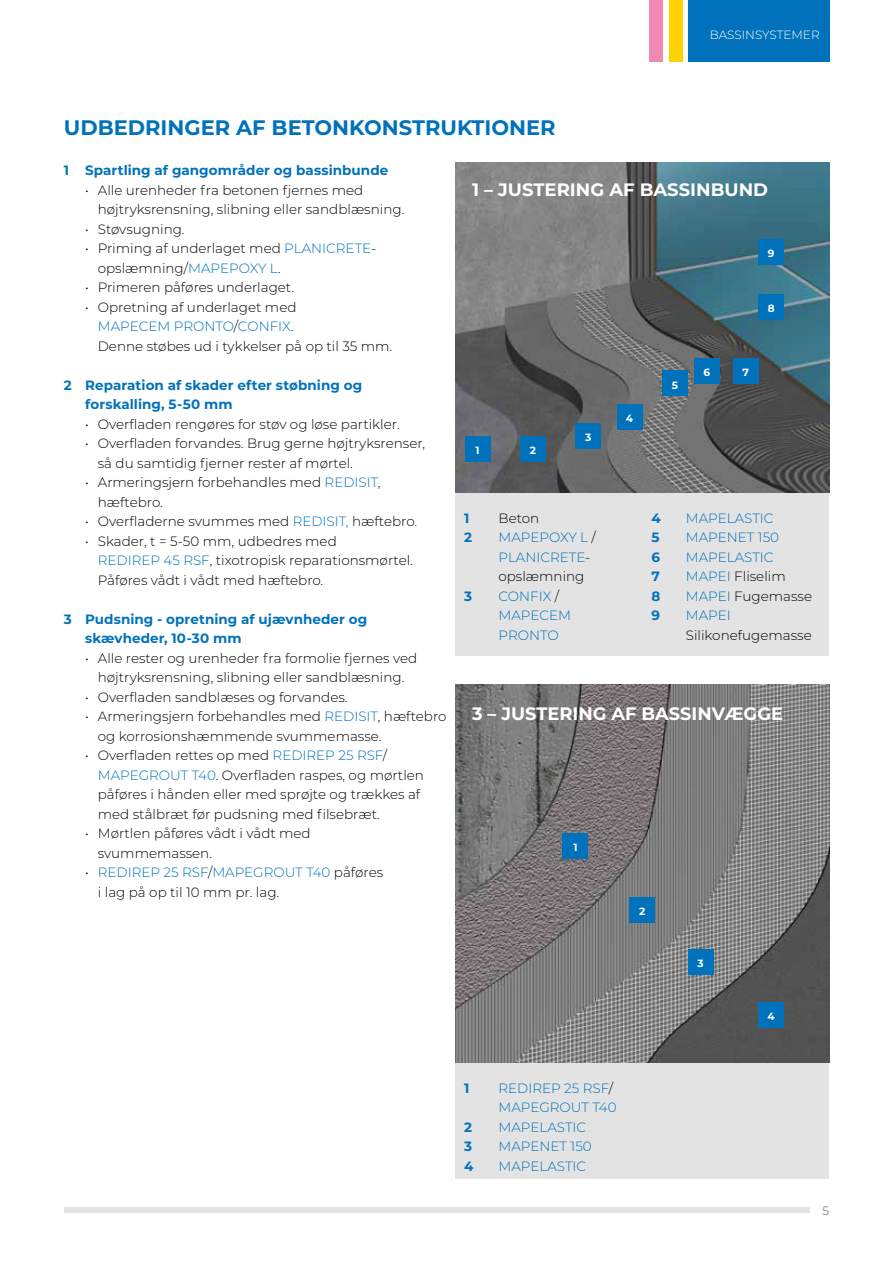
<style>
.page{position:relative;width:893px;height:1263px;background:#fff}
.page>*{position:absolute;margin:0;border:0;box-sizing:border-box;transform-origin:0 0}
.t1{font:700 21px "Montserrat";color:#0072bb}
.t2{font:700 18px "Montserrat";color:#fff}
.t3{font:300 13.5px/19.5px "Montserrat";color:#000}
.t4{font:700 13.5px/19.5px "Montserrat";letter-spacing:.005em;color:#0072bb}
.t5{font:300 13.5px/19.5px "Montserrat";color:#0072bb}
.t6{font:300 12px "Montserrat";color:#fff}
.t7{font:300 12px "Montserrat";color:#575756}
.t8{font:700 10.5px "Montserrat";color:#fff}
.s1{color:#0072bb}
.s2{color:#000}
</style>
<div class="page">
<div style="left:688px;top:0;width:141px;height:62px;background:#0072bb"></div>
<div style="left:649px;top:0;width:14px;height:62px;background:#f089b1"></div>
<div style="left:669px;top:0;width:13px;height:62px;background:#ffd300"></div>
<div style="left:64px;top:1208px;width:745px;height:5px;background:#e3e3e3"></div>
<div style="left:455px;top:493px;width:374px;height:163px;background:#e3e3e3"></div>
<div style="left:455px;top:1063px;width:374px;height:116px;background:#e3e3e3"></div>
<img style="left:455px;top:162px;width:374px;height:331px">
<img style="left:455px;top:685px;width:374px;height:378px">
<div style="left:465px;top:436px;width:25px;height:25px;background:#0072bb"></div>
<div style="left:563px;top:833px;width:25px;height:25px;background:#0072bb"></div>
<div style="left:520px;top:436px;width:26px;height:25px;background:#0072bb"></div>
<div style="left:630px;top:897px;width:25px;height:26px;background:#0072bb"></div>
<div style="left:575px;top:423px;width:26px;height:26px;background:#0072bb"></div>
<div style="left:688px;top:949px;width:25px;height:26px;background:#0072bb"></div>
<div style="left:617px;top:404px;width:25px;height:25px;background:#0072bb"></div>
<div style="left:758px;top:1002px;width:26px;height:25px;background:#0072bb"></div>
<div style="left:662px;top:371px;width:26px;height:25px;background:#0072bb"></div>
<div style="left:694px;top:358px;width:26px;height:25px;background:#0072bb"></div>
<div style="left:733px;top:358px;width:25px;height:26px;background:#0072bb"></div>
<div style="left:758px;top:294px;width:26px;height:26px;background:#0072bb"></div>
<div style="left:758px;top:239px;width:26px;height:26px;background:#0072bb"></div>
<h1 class="t1" style="left:64px;top:113px;width:493px">UDBEDRINGER AF BETONKONSTRUKTIONER</h1>
<p class="t6" style="left:710px;top:27px;width:111px">BASSINSYSTEMER</p>
<p class="t4" style="left:64px;top:160px;width:326px">1 Spartling af gangområder og bassinbunde</p>
<p class="t3" style="left:98px;top:180px;width:308px;text-indent:-13px">• Alle urenheder fra betonen fjernes med højtryksrensning, slibning eller sandblæsning.</p>
<p class="t3" style="left:85px;top:219px;width:101px">• Støvsugning.</p>
<p class="t3" style="left:98px;top:238px;width:280px;text-indent:-13px">• Priming af underlaget med <span class="s1">PLANICRETE&shy;</span>opslæmning/<span class="s1">MAPEPOXY L</span>.</p>
<p class="t3" style="left:85px;top:277px;width:211px">• Primeren påføres underlaget.</p>
<p class="t3" style="left:98px;top:297px;width:296px;text-indent:-13px">• Opretning af underlaget med<br><span class="s1">MAPECEM PRONTO</span>/<span class="s1">CONFIX</span>.<br>Denne støbes ud i tykkelser på op til 35 mm.</p>
<p class="t4" style="left:85px;top:374px;width:279px;text-indent:-21px">2 Reparation af skader efter støbning og forskalling, 5-50 mm</p>
<p class="t3" style="left:85px;top:414px;width:316px">• Overfladen rengøres for støv og løse partikler.</p>
<p class="t3" style="left:98px;top:433px;width:329px;text-indent:-13px">• Overfladen forvandes. Brug gerne højtryksrenser, så du samtidig fjerner rester af mørtel.</p>
<p class="t3" style="left:98px;top:472px;width:284px;text-indent:-13px">• Armeringsjern forbehandles med <span class="s1">REDISIT</span>, hæftebro.</p>
<p class="t3" style="left:85px;top:511px;width:334px">• Overfladerne svummes med <span class="s1">REDISIT,</span> hæftebro.</p>
<p class="t3" style="left:98px;top:531px;width:317px;text-indent:-13px">• Skader, t = 5-50 mm, udbedres med<br><span class="s1">REDIREP 45 RSF</span>, tixotropisk reparationsmørtel.<br>Påføres vådt i vådt med hæftebro.</p>
<p class="t4" style="left:85px;top:608px;width:284px;text-indent:-21px">3 Pudsning - opretning af ujævnheder og skævheder, 10-30 mm</p>
<p class="t3" style="left:85px;top:648px;width:334px;text-align:center">• Alle rester og urenheder fra formolie fjernes ved højtryksrensning, slibning eller sandblæsning.</p>
<p class="t3" style="left:85px;top:687px;width:264px">• Overfladen sandblæses og forvandes.</p>
<p class="t3" style="left:98px;top:706px;width:350px;text-indent:-13px">• Armeringsjern forbehandles med <span class="s1">REDISIT</span>, hæftebro og korrosionshæmmende svummemasse.</p>
<p class="t3" style="left:98px;top:745px;width:328px;text-indent:-13px">• Overfladen rettes op med <span class="s1">REDIREP 25 RSF</span>/ <span class="s1">MAPEGROUT T40</span>. Overfladen raspes, og mørtlen påføres i hånden eller med sprøjte og trækkes af med stålbræt før pudsning med filsebræt.</p>
<p class="t3" style="left:98px;top:823px;width:214px;text-indent:-13px">• Mørtlen påføres vådt i vådt med svummemassen.</p>
<p class="t3" style="left:98px;top:862px;width:287px;text-indent:-13px">• <span class="s1">REDIREP 25 RSF</span>/<span class="s1">MAPEGROUT T40</span> påføres i lag på op til 10 mm pr. lag.</p>
<h2 class="t2" style="left:472px;top:177px;width:298px">1 – JUSTERING AF BASSINBUND</h2>
<p class="t8" style="left:768px;top:246px;width:8px">9</p>
<p class="t8" style="left:476px;top:442px;width:6px">1</p>
<p class="t8" style="left:530px;top:442px;width:8px">2</p>
<p class="t8" style="left:585px;top:430px;width:8px">3</p>
<p class="t4" style="left:464px;top:507px;width:7px">1</p>
<p class="t3" style="left:498px;top:508px;width:42px">Beton</p>
<p class="t4" style="left:464px;top:527px;width:9px">2</p>
<p class="t5" style="left:498px;top:527px;width:99px">MAPEPOXY L <span class="s2">/<br></span>PLANICRETE&shy;<span class="s2">opslæmning</span></p>
<p class="t4" style="left:464px;top:585px;width:9px">3</p>
<p class="t5" style="left:498px;top:586px;width:74px">CONFIX <span class="s2">/<br></span>MAPECEM<br>PRONTO</p>
<p class="t8" style="left:626px;top:410px;width:9px">4</p>
<p class="t8" style="left:672px;top:377px;width:8px">5</p>
<p class="t8" style="left:768px;top:301px;width:8px">8</p>
<p class="t8" style="left:704px;top:364px;width:8px">6</p>
<p class="t8" style="left:742px;top:365px;width:8px">7</p>
<p class="t4" style="left:651px;top:507px;width:11px">4</p>
<p class="t5" style="left:686px;top:508px;width:89px">MAPELASTIC</p>
<p class="t4" style="left:651px;top:527px;width:10px">5</p>
<p class="t5" style="left:686px;top:527px;width:95px">MAPENET 150</p>
<p class="t4" style="left:651px;top:546px;width:10px">6</p>
<p class="t5" style="left:686px;top:547px;width:89px">MAPELASTIC</p>
<p class="t4" style="left:651px;top:566px;width:10px">7</p>
<p class="t3" style="left:686px;top:566px;width:101px"><span class="s1">MAPEI</span> Fliselim</p>
<p class="t4" style="left:651px;top:585px;width:10px">8</p>
<p class="t3" style="left:686px;top:586px;width:128px"><span class="s1">MAPEI</span> Fugemasse</p>
<p class="t4" style="left:651px;top:605px;width:10px">9</p>
<p class="t5" style="left:686px;top:605px;width:46px">MAPEI</p>
<p class="t3" style="left:686px;top:625px;width:127px">Silikonefugemasse</p>
<h2 class="t2" style="left:472px;top:700px;width:313px">3 – JUSTERING AF BASSINVÆGGE</h2>
<p class="t8" style="left:573px;top:839px;width:6px">1</p>
<p class="t8" style="left:639px;top:904px;width:8px">2</p>
<p class="t8" style="left:697px;top:956px;width:8px">3</p>
<p class="t8" style="left:768px;top:1008px;width:9px">4</p>
<p class="t4" style="left:464px;top:1077px;width:7px">1</p>
<p class="t5" style="left:498px;top:1078px;width:120px">REDIREP 25 RSF<span class="s2">/<br></span>MAPEGROUT T40</p>
<p class="t4" style="left:464px;top:1116px;width:9px">2</p>
<p class="t5" style="left:498px;top:1117px;width:89px">MAPELASTIC</p>
<p class="t4" style="left:464px;top:1136px;width:9px">3</p>
<p class="t5" style="left:498px;top:1136px;width:95px">MAPENET 150</p>
<p class="t4" style="left:464px;top:1155px;width:11px">4</p>
<p class="t5" style="left:498px;top:1156px;width:89px">MAPELASTIC</p>
<p class="t7" style="left:822px;top:1203px;width:8px">5</p>
</div>
